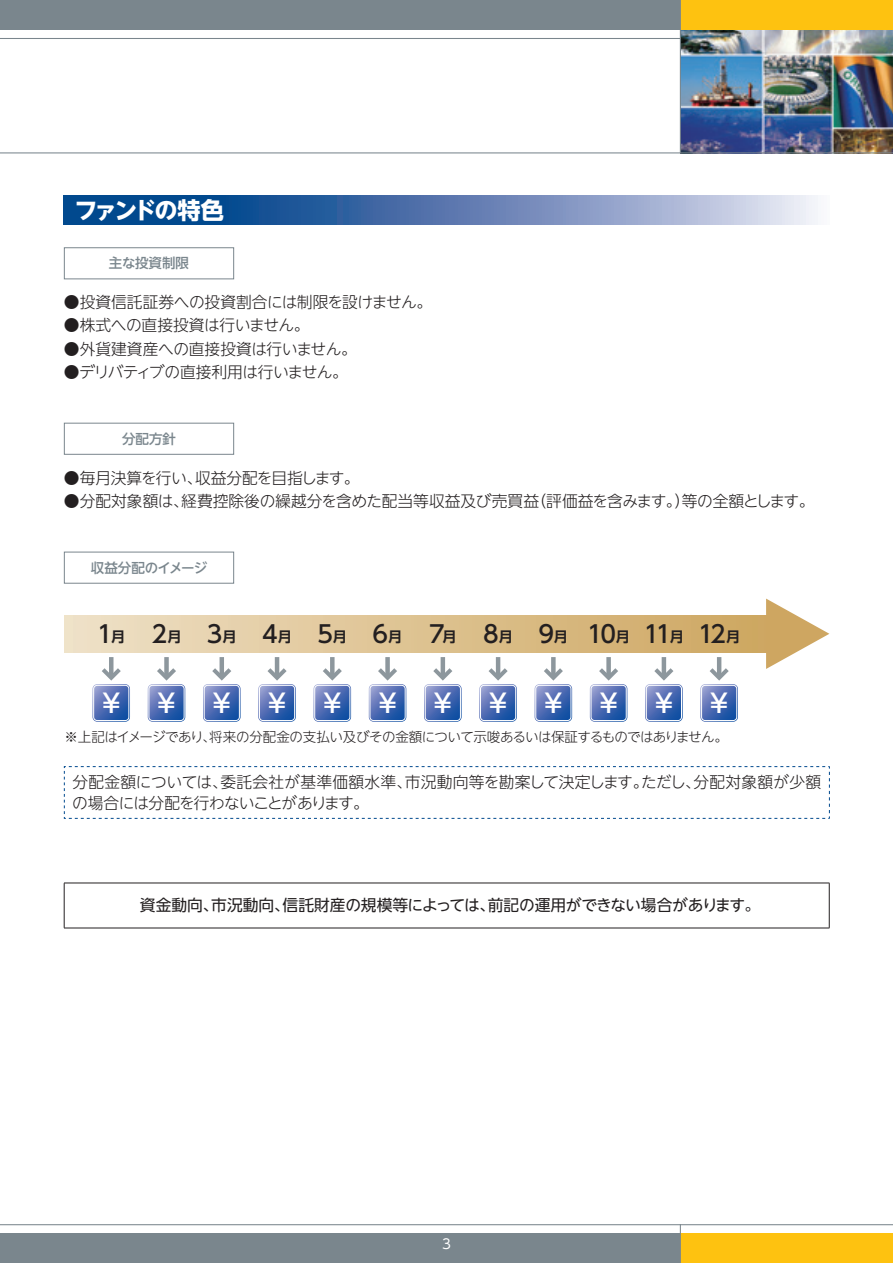
<style>
.page{position:relative;width:893px;height:1263px;background:#fff}
.page>*{position:absolute;margin:0;border:0;box-sizing:border-box;transform-origin:0 0}
.t1{font:500 25.8px "UD Shin Go NT Pro";color:#fff}
.t2{font:500 23.7px "UD Shin Go NT Pro";color:#231f20}
.t3{font:700 23.25px "UD Shin Go NT Pro";letter-spacing:-.125em;color:#fff}
.t4{font:300 15.75px/21px "UD Shin Go NT Pro";letter-spacing:-.015em;color:#231f20}
.t5{font:15.75px "UD Shin Go NT Pro";letter-spacing:-.015em;color:#231f20}
.t6{font:300 15.75px "UD Shin Go NT Pro";letter-spacing:-.035em;color:#231f20}
.t7{font:300 13.5px "UD Shin Go NT Pro";letter-spacing:-.04em;color:#231f20}
.t8{font:500 13.5px "UD Shin Go NT Pro";color:#7a868d}
.t9{font:500 13.5px "UD Shin Go NT Pro";letter-spacing:-.04em;color:#7a868d}
.t10{font:13.5px "UD Shin Go NT Pro";color:#fff}
.s1{font-family:"UD Shin Go NT Pro De";font-weight:700;font-size:14.25px}
</style>
<div class="page">
<hr style="left:0;top:38px;width:893px;height:1px;background:#7a868d">
<img style="left:681px;top:30px;width:212px;height:122px">
<div style="left:0;top:0;width:680px;height:30px;background:#7a868d"></div>
<div style="left:0;top:1233px;width:680px;height:30px;background:#7a868d"></div>
<hr style="left:0;top:1224px;width:893px;height:1px;background:#7a868d">
<div style="left:680px;top:0;width:213px;height:30px;background:#fec210"></div>
<div style="left:680px;top:1233px;width:213px;height:30px;background:#fec210"></div>
<hr style="left:680px;top:1224px;width:1px;height:39px;background:#7a868d">
<hr style="left:0;top:152px;width:893px;height:1px;background:#7a868d">
<hr style="left:680px;top:0;width:1px;height:153px;background:#7a868d">
<svg style="left:64px;top:196px;width:754px;height:29px;background:#5c81b3"></svg>
<div style="left:64px;top:247px;width:170px;height:32px;border:1px solid #7a868d"></div>
<div style="left:64px;top:423px;width:170px;height:32px;border:1px solid #7a868d"></div>
<div style="left:64px;top:552px;width:170px;height:32px;border:1px solid #7a868d"></div>
<svg style="left:64px;top:766px;width:766px;height:53px"></svg>
<hr style="left:717px;top:657px;width:4px;height:19px;background:#8d979d">
<svg style="left:700px;top:668px;width:38px;height:54px"></svg>
<hr style="left:109px;top:657px;width:4px;height:19px;background:#8d979d">
<svg style="left:92px;top:668px;width:38px;height:54px"></svg>
<div style="left:164px;top:657px;width:5px;height:19px;background:#8d979d"></div>
<svg style="left:148px;top:668px;width:37px;height:54px"></svg>
<hr style="left:220px;top:657px;width:4px;height:19px;background:#8d979d">
<svg style="left:203px;top:668px;width:38px;height:54px"></svg>
<hr style="left:275px;top:657px;width:4px;height:19px;background:#8d979d">
<svg style="left:258px;top:668px;width:38px;height:54px"></svg>
<div style="left:330px;top:657px;width:5px;height:19px;background:#8d979d"></div>
<svg style="left:314px;top:668px;width:37px;height:54px"></svg>
<div style="left:385px;top:657px;width:5px;height:19px;background:#8d979d"></div>
<svg style="left:369px;top:668px;width:37px;height:54px"></svg>
<hr style="left:441px;top:657px;width:4px;height:19px;background:#8d979d">
<svg style="left:424px;top:668px;width:38px;height:54px"></svg>
<hr style="left:496px;top:657px;width:4px;height:19px;background:#8d979d">
<svg style="left:479px;top:668px;width:38px;height:54px"></svg>
<div style="left:551px;top:657px;width:5px;height:19px;background:#8d979d"></div>
<svg style="left:535px;top:668px;width:37px;height:54px"></svg>
<div style="left:606px;top:657px;width:5px;height:19px;background:#8d979d"></div>
<svg style="left:590px;top:668px;width:37px;height:54px"></svg>
<hr style="left:662px;top:657px;width:4px;height:19px;background:#8d979d">
<svg style="left:645px;top:668px;width:38px;height:54px"></svg>
<div style="left:64px;top:615px;width:707px;height:37px;background:linear-gradient(to right,#efe1c7,#cda65f)"></div>
<svg style="left:766px;top:599px;width:63px;height:70px"></svg>
<hr style="left:64px;top:883px;width:765px;height:1px;background:#231f20">
<hr style="left:64px;top:883px;width:1px;height:45px;background:#231f20">
<hr style="left:829px;top:883px;width:1px;height:45px;background:#231f20">
<hr style="left:64px;top:928px;width:765px;height:1px;background:#231f20">
<h3 class="t3" style="left:74px;top:191px;width:151px">ファンドの特色</h3>
<p class="t8" style="left:109px;top:252px;width:82px">主な投資制限</p>
<p class="t4" style="left:64px;top:291px;width:370px">●投資信託証券への投資割合には制限を設けません。</p>
<p class="t4" style="left:64px;top:314px;width:247px">●株式への直接投資は行いません。</p>
<p class="t4" style="left:64px;top:338px;width:294px">●外貨建資産への直接投資は行いません。</p>
<p class="t6" style="left:64px;top:359px;width:286px">●デリバティブの直接利用は行いません。</p>
<p class="t8" style="left:122px;top:428px;width:55px">分配方針</p>
<p class="t4" style="left:64px;top:466px;width:297px">●毎月決算を行い、収益分配を目指します。</p>
<p class="t4" style="left:64px;top:490px;width:752px">●分配対象額は、経費控除後の繰越分を含めた配当等収益及び売買益（評価益を含みます。）等の全額とします。</p>
<p class="t9" style="left:91px;top:557px;width:118px">収益分配のイメージ</p>
<h2 class="t2" style="left:97px;top:615px;width:645px">1<span class="s1">月</span> 2<span class="s1">月</span> 3<span class="s1">月</span> 4<span class="s1">月</span> 5<span class="s1">月</span> 6<span class="s1">月</span> 7<span class="s1">月</span> 8<span class="s1">月</span> 9<span class="s1">月</span> 10<span class="s1">月</span> 11<span class="s1">月</span> 12<span class="s1">月</span></h2>
<h1 class="t1" style="left:98px;top:683px;width:635px">￥￥￥￥￥￥￥￥￥￥￥￥</h1>
<p class="t7" style="left:64px;top:726px;width:665px">※上記はイメージであり、将来の分配金の支払い及びその金額について示唆あるいは保証するものではありません。</p>
<p class="t4" style="left:72px;top:771px;width:750px">分配金額については、委託会社が基準価額水準、市況動向等を勘案して決定します。ただし、分配対象額が少額の場合には分配を行わないことがあります。</p>
<p class="t5" style="left:140px;top:893px;width:622px">資金動向、市況動向、信託財産の規模等によっては、前記の運用ができない場合があります。</p>
<p class="t10" style="left:442px;top:1233px;width:10px">3</p>
</div>
